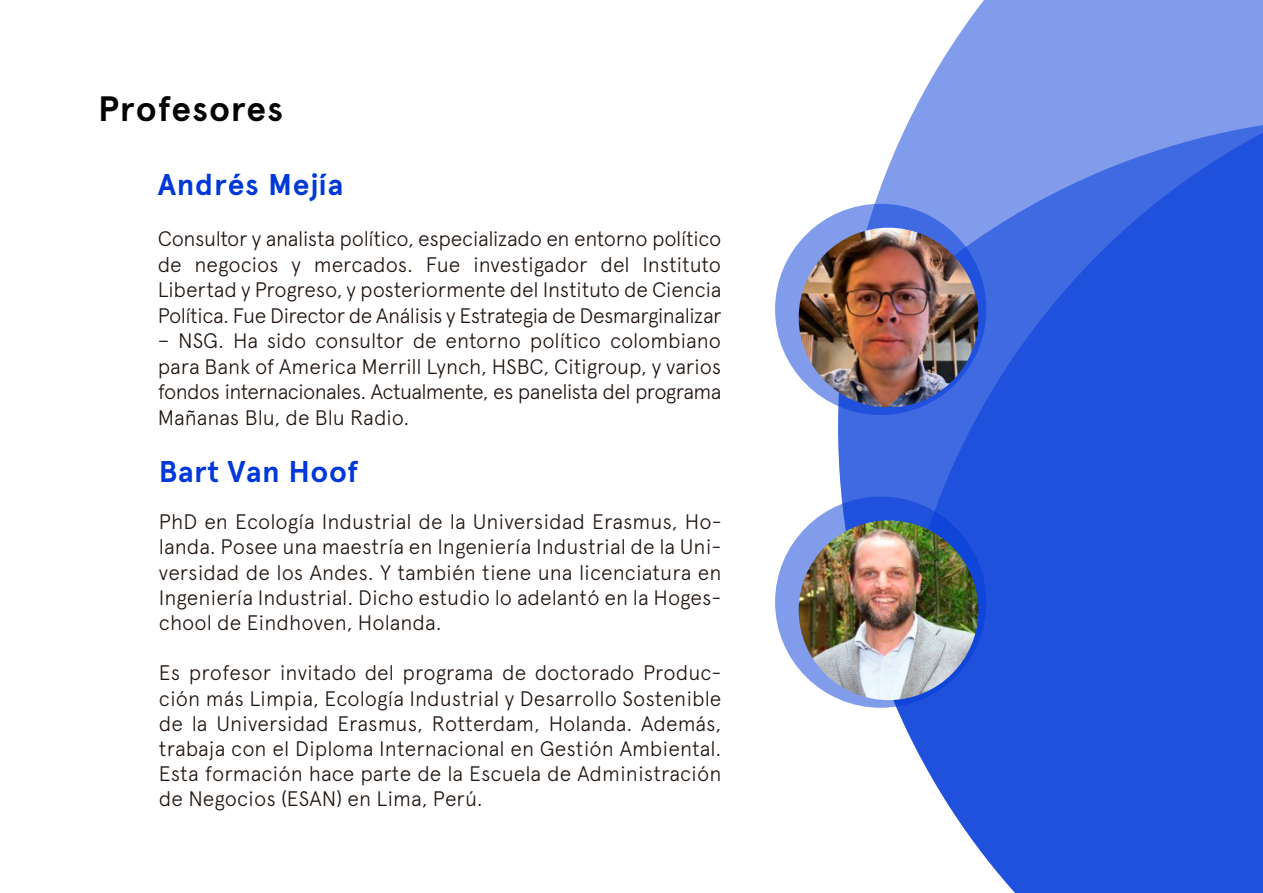
<style>
.page{position:relative;width:1263px;height:893px;background:#fff}
.page>*{position:absolute;margin:0;border:0;box-sizing:border-box;transform-origin:0 0}
.t1{font:700 35.25px "Apercu";letter-spacing:.03em;color:#040202}
.t2{font:700 30px "Apercu";letter-spacing:.02em;color:#0039d8}
.t3{font:300 21px/25.2px "Apercu";color:#1f140f;text-align:justify}
</style>
<div class="page">
<svg style="left:838px;top:0;width:425px;height:893px;background:#4f76e3"></svg>
<svg style="left:775px;top:204px;width:211px;height:211px;background:#6082e5"></svg>
<img style="left:799px;top:228px;width:179px;height:179px;border-radius:88px">
<svg style="left:775px;top:496px;width:211px;height:212px;background:#557ae3"></svg>
<img style="left:799px;top:520px;width:179px;height:180px;border-radius:90px">
<h1 class="t1" style="left:98px;top:87px;width:187px">Profesores</h1>
<h2 class="t2" style="left:158px;top:167px;width:187px">Andrés Mejía</h2>
<p class="t3" style="left:158px;top:226px;width:565px">Consultor y analista político, especializado en entorno político de negocios y mercados. Fue investigador del Instituto Libertad y Progreso, y posteriormente del Instituto de Ciencia Política. Fue Director de Análisis y Estrategia de Desmarginalizar</p>
<p class="t3" style="left:158px;top:328px;width:565px">– NSG. Ha sido consultor de entorno político colombiano para Bank of America Merrill Lynch, HSBC, Citigroup, y varios fondos internacionales. Actualmente, es panelista del programa Mañanas Blu, de Blu Radio.</p>
<h2 class="t2" style="left:159px;top:454px;width:201px">Bart Van Hoof</h2>
<p class="t3" style="left:159px;top:509px;width:564px">PhD en Ecología Industrial de la Universidad Erasmus, Ho&shy;landa. Posee una maestría en Ingeniería Industrial de la Uni&shy;versidad de los Andes. Y también tiene una licenciatura en Ingeniería Industrial. Dicho estudio lo adelantó en la Hoges&shy;chool de Eindhoven, Holanda.</p>
<p class="t3" style="left:159px;top:660px;width:564px">Es profesor invitado del programa de doctorado Produc&shy;ción más Limpia, Ecología Industrial y Desarrollo Sostenible de la Universidad Erasmus, Rotterdam, Holanda. Además, trabaja con el Diploma Internacional en Gestión Ambiental.<br>Esta formación hace parte de la Escuela de Administración de Negocios (ESAN) en Lima, Perú.</p>
</div>
